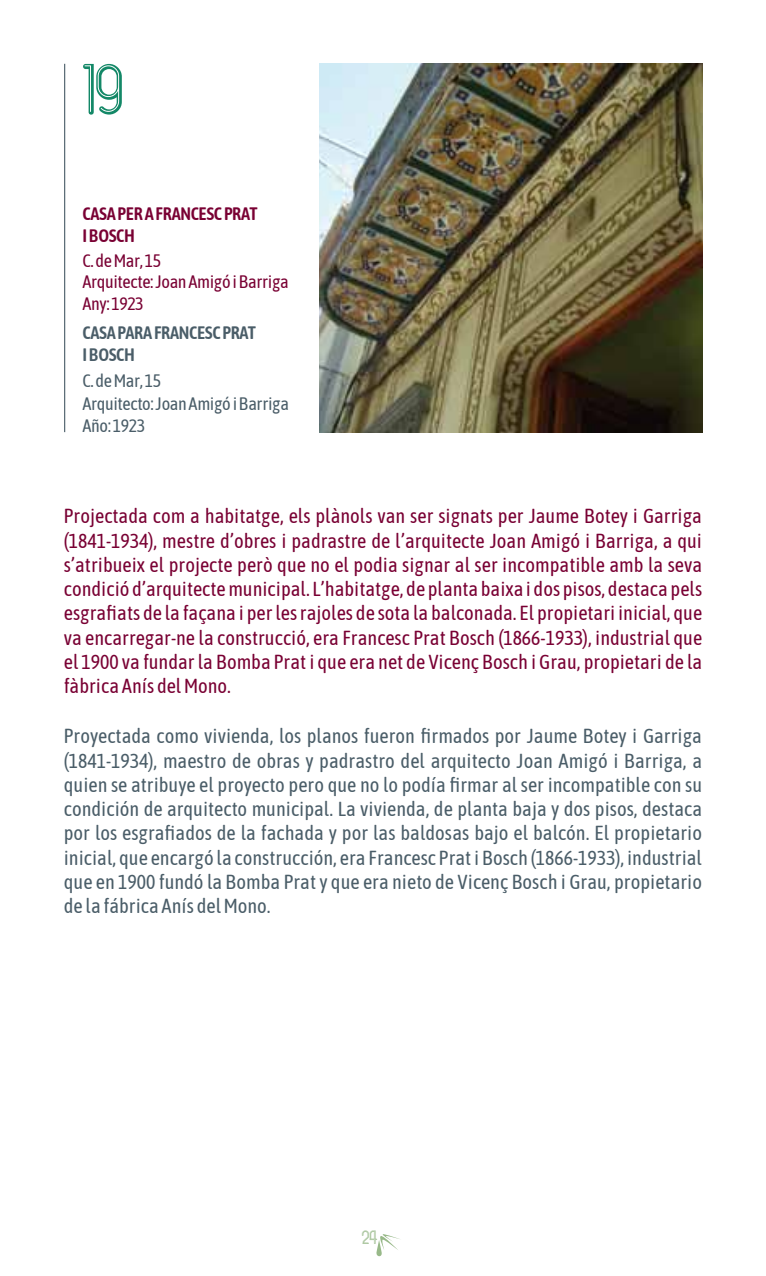
<style>
.page{position:relative;width:766px;height:1276px;background:#fff}
.page>*{position:absolute;margin:0;border:0;box-sizing:border-box;transform-origin:0 0}
.t1{font:67.5px "Beauty School Dropout II";color:#138867}
.t2{font:20.25px/24.3px "Asap Condensed";color:#790033;text-align:justify}
.t3{font:20.25px/24.3px "Asap Condensed";color:#4a5d68;text-align:justify}
.t4{font:18px/21.6px "Asap Condensed";letter-spacing:-.02em;color:#790033}
.t5{font:18px/22.5px "Asap Condensed";letter-spacing:-.02em;color:#4a5d68}
.t6{font:600 18px/21.6px "Asap Condensed";letter-spacing:-.02em;color:#790033}
.t7{font:600 18px/22.5px "Asap Condensed";letter-spacing:-.02em;color:#4a5d68}
.t8{font:18px "Beauty School Dropout II";color:#98b989}
</style>
<div class="page">
<svg style="left:376px;top:1234px;width:24px;height:23px"></svg>
<img style="left:319px;top:64px;width:383px;height:368px">
<hr style="left:64px;top:64px;width:1px;height:368px;background:#4a5d68">
<h1 class="t1" style="left:82px;top:47px;width:42px">19</h1>
<p class="t6" style="left:82px;top:203px;width:176px">CASA PER A FRANCESC PRAT<br>I BOSCH</p>
<p class="t4" style="left:82px;top:249px;width:208px">C. de Mar, 15<br>Arquitecte: Joan Amigó i Barriga<br>Any: 1923</p>
<p class="t7" style="left:82px;top:321px;width:175px">CASA PARA FRANCESC PRAT<br>I BOSCH</p>
<p class="t5" style="left:82px;top:369px;width:208px">C. de Mar, 15<br>Arquitecto: Joan Amigó i Barriga<br>Año: 1923</p>
<p class="t2" style="left:64px;top:503px;width:639px">Projectada com a habitatge, els plànols van ser signats per Jaume Botey i Garriga (1841-1934), mestre d’obres i padrastre de l’arquitecte Joan Amigó i Barriga, a qui s’atribueix el projecte però que no el podia signar al ser incompatible amb la seva condició d’arquitecte municipal. L’habitatge, de planta baixa i dos pisos, destaca pels esgrafiats de la façana i per les rajoles de sota la balconada. El propietari inicial, que va encarregar-ne la construcció, era Francesc Prat Bosch (1866-1933), industrial que el 1900 va fundar la Bomba Prat i que era net de Vicenç Bosch i Grau, propietari de la fàbrica Anís del Mono.</p>
<p class="t3" style="left:64px;top:723px;width:639px">Proyectada como vivienda, los planos fueron firmados por Jaume Botey i Garriga (1841-1934), maestro de obras y padrastro del arquitecto Joan Amigó i Barriga, a quien se atribuye el proyecto pero que no lo podía firmar al ser incompatible con su condición de arquitecto municipal. La vivienda, de planta baja y dos pisos, destaca por los esgrafiados de la fachada y por las baldosas bajo el balcón. El propietario inicial, que encargó la construcción, era Francesc Prat i Bosch (1866-1933), industrial que en 1900 fundó la Bomba Prat y que era nieto de Vicenç Bosch i Grau, propietario de la fábrica Anís del Mono.</p>
<p class="t8" style="left:362px;top:1226px;width:17px">24</p>
</div>
